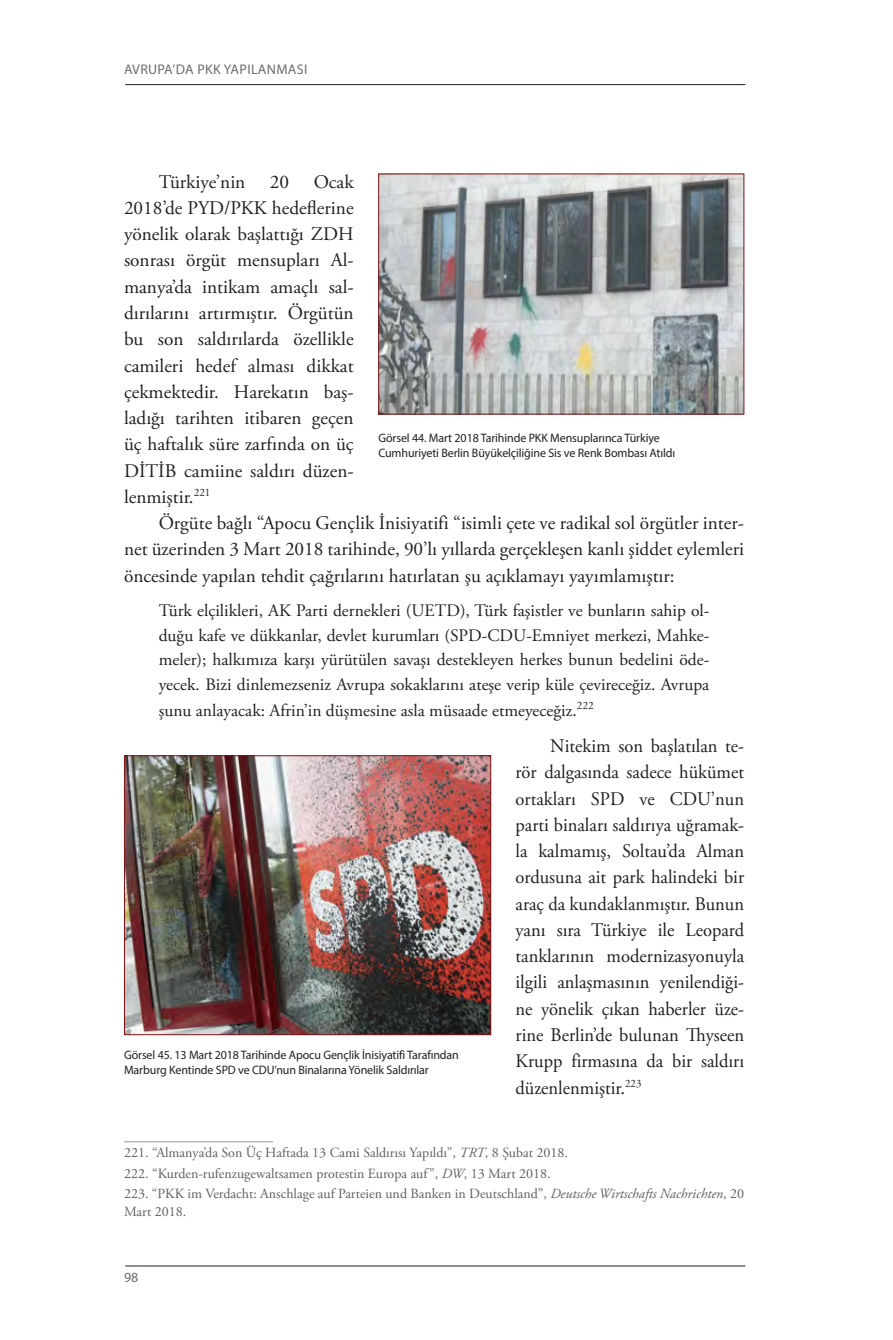
<style>
.page{position:relative;width:893px;height:1340px;background:#fff}
.page>*{position:absolute;margin:0;border:0;box-sizing:border-box;transform-origin:0 0}
.Metin{font:19.25px/26.2px "Adobe Garamond Pro";color:#231f20;text-align:justify}
.Metin-2{font:19.25px/26.2px "Adobe Garamond Pro";color:#231f20;text-align:justify;scale:.96 1}
.Alıntı{font:17.5px/24.5px "Adobe Garamond Pro";color:#231f20;text-align:justify}
.dipnot{font:14px/17.5px "Adobe Garamond Pro";color:#5f5f62}
.t1{font:14px "Myriad Pro";letter-spacing:.025em;color:#6c6d70}
.Resim_Altı{font:12.25px/14.9px "Myriad Pro";letter-spacing:-.01em;color:#231f20}
.s1{font-style:italic}
</style>
<div class="page">
<hr style="left:125px;top:1265px;width:620px;height:1px;background:#231f20">
<hr style="left:125px;top:84px;width:620px;height:1px;background:#231f20">
<hr style="left:124px;top:1141px;width:149px;height:1px;background:#939598">
<img style="left:380px;top:176px;width:362px;height:236px">
<img style="left:126px;top:757px;width:363px;height:275px">
<div style="left:124px;top:755px;width:367px;height:279px;border:1px solid #811114"></div>
<p class="t1" style="left:124px;top:61px;width:185px">AVRUPA’DA PKK YAPILANMASI</p>
<p class="Metin" style="left:124px;top:169px;width:231px;text-indent:190px">Ocak 2018’de PYD/PKK hedeflerine yönelik olarak başlattığı ZDH sonrası örgüt mensupları Al&shy;manya’da intikam amaçlı sal&shy;dırılarını artırmıştır. Örgütün bu son saldırılarda özellikle camileri hedef alması dikkat çekmektedir. Harekatın baş&shy;ladığı tarihten itibaren geçen üç haftalık süre zarfında on üç DİTİB camiine saldırı düzen&shy;lenmiştir.<sup>221</sup></p>
<p class="Metin" style="left:124px;top:510px;width:622px;text-indent:35px">Örgüte bağlı “Apocu Gençlik İnisiyatifi “isimli çete ve radikal sol örgütler inter&shy;net üzerinden 3 Mart 2018 tarihinde, 90’lı yıllarda gerçekleşen kanlı şiddet eylemleri öncesinde yapılan tehdit çağrılarını hatırlatan şu açıklamayı yayımlamıştır:</p>
<p class="Alıntı" style="left:159px;top:599px;width:552px">Türk elçilikleri, AK Parti dernekleri (UETD), Türk faşistler ve bunların sahip ol&shy;duğu kafe ve dükkanlar, devlet kurumları (SPD-CDU-Emniyet merkezi, Mahke&shy;meler); halkımıza karşı yürütülen savaşı destekleyen herkes bunun bedelini öde&shy;yecek. Bizi dinlemezseniz Avrupa sokaklarını ateşe verip küle çevireceğiz. Avrupa</p>
<p class="Alıntı" style="left:159px;top:698px;width:436px">şunu anlayacak: Afrin’in düşmesine asla müsaade etmeyeceğiz.<sup>222</sup></p>
<p class="Metin-2" style="left:515px;top:733px;width:240px;text-indent:35px">Nitekim son başlatılan te&shy;rör dalgasında sadece hükümet ortakları SPD ve CDU’nun parti binaları saldırıya uğramak&shy;la kalmamış, Soltau’da Alman ordusuna ait park halindeki bir araç da kundaklanmıştır. Bunun yanı sıra Türkiye ile Leopard tanklarının modernizasyonuyla ilgili anlaşmasının yenilendiği&shy;ne yönelik çıkan haberler üze&shy;rine Berlin’de bulunan Thyseen Krupp firmasına da bir saldırı düzenlenmiştir.<sup>223</sup></p>
<p class="Metin" style="left:159px;top:169px;width:88px">Türkiye’nin</p>
<p class="Metin" style="left:270px;top:169px;width:21px">20</p>
<p class="Resim_Altı" style="left:378px;top:431px;width:298px">Görsel 44. Mart 2018 Tarihinde PKK Mensuplarınca Türkiye<br>Cumhuriyeti Berlin Büyükelçiliğine Sis ve Renk Bombası Atıldı</p>
<p class="Resim_Altı" style="left:124px;top:1047px;width:336px">Görsel 45. 13 Mart 2018 Tarihinde Apocu Gençlik İnisiyatifi Tarafından<br>Marburg Kentinde SPD ve CDU’nun Binalarına Yönelik Saldırılar</p>
<p class="dipnot" style="left:124px;top:1143px;width:445px">221. “Almanya’da Son Üç Haftada 13 Cami Saldırısı Yapıldı”, <span class="s1">TRT</span>, 8 Şubat 2018.</p>
<p class="dipnot" style="left:124px;top:1164px;width:428px">222. “Kurden-rufenzugewaltsamen protestin Europa auf”, <span class="s1">DW</span>, 13 Mart 2018.</p>
<p class="dipnot" style="left:124px;top:1185px;width:622px">223. “PKK im Verdacht: Anschlage auf Parteien und Banken in Deutschland”, <span class="s1">Deutsche Wirtschafts Nachrichten</span>, 20<br>Mart 2018.</p>
<p class="t1" style="left:124px;top:1269px;width:16px">98</p>
</div>
